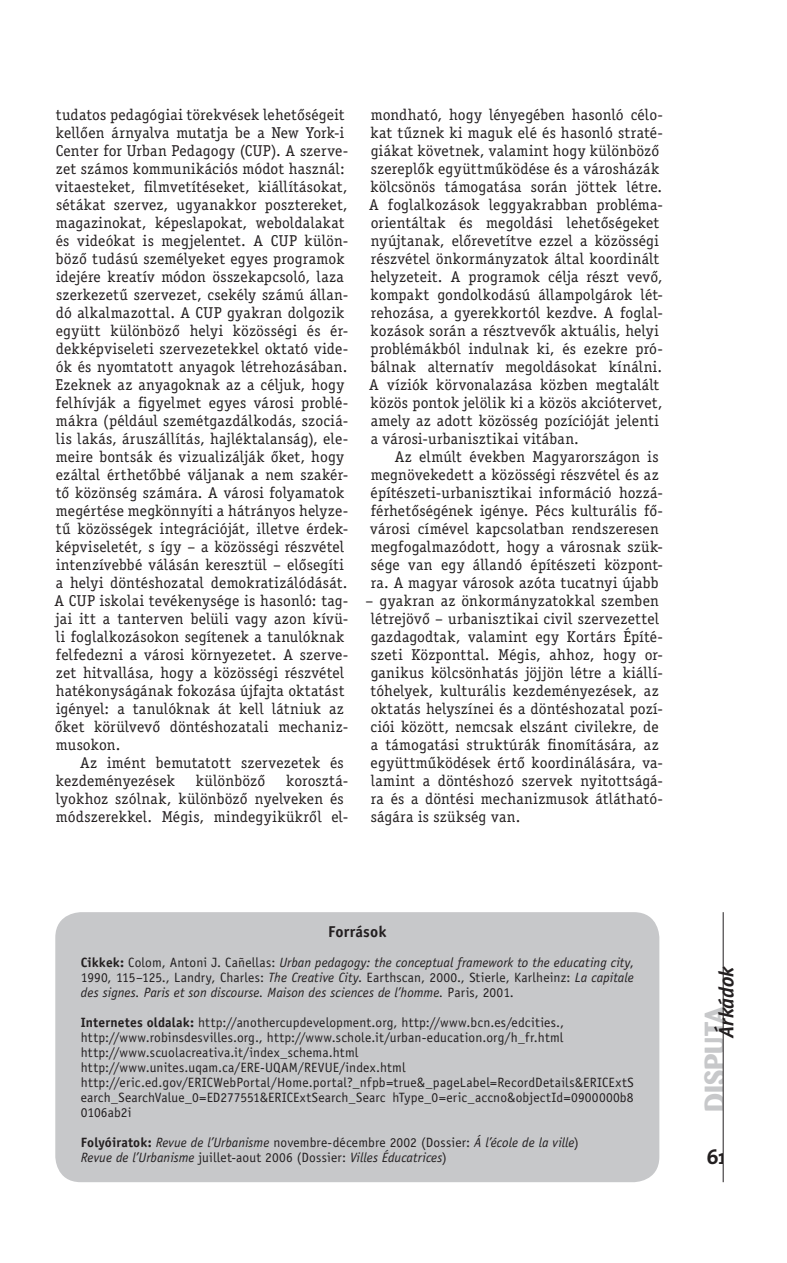
<style>
.page{position:relative;width:787px;height:1263px;background:#fff}
.page>*{position:absolute;margin:0;border:0;box-sizing:border-box;transform-origin:0 0}
.t1{font:700 29.25px "Barmeno H";color:#c7c8ca}
.t2{font:700 21px "Thesis H";color:#231f20}
.t3{font:15.75px/18px "ITC Officina Serif Std Book H";letter-spacing:.01em;color:#231f20}
.t4{font:700 15.75px "ITC Officina Sans Std Book H";color:#231f20}
.t5{font:13.5px/15px "ITC Officina Sans Std Book H";letter-spacing:.01em;color:#231f20}
.t6{font:italic 13.5px/15px "ITC Officina Sans Std Book H";letter-spacing:.005em;color:#231f20;text-align:justify}
.s1{font-weight:700;font-style:normal}
.s2{font-style:normal}
.s3{font-weight:700}
</style>
<div class="page">
<hr style="left:723px;top:912px;width:1px;height:270px;background:#231f20">
<div style="left:55px;top:912px;width:604px;height:270px;background:#c7c8ca;border-radius:26px"></div>
<p class="t3" style="left:56px;top:106px;width:290px">tudatos pedagógiai törekvések lehetőségeit</p>
<p class="t3" style="left:56px;top:124px;width:290px">kellően árnyalva mutatja be a New York-i</p>
<p class="t3" style="left:56px;top:142px;width:294px">Center for Urban Pedagogy (CUP). A szerve-</p>
<p class="t3" style="left:56px;top:160px;width:291px">zet számos kommunikációs módot használ:</p>
<p class="t3" style="left:55px;top:178px;width:293px">vitaesteket, filmvetítéseket, kiállításokat,</p>
<p class="t3" style="left:56px;top:196px;width:293px">sétákat szervez, ugyanakkor posztereket,</p>
<p class="t3" style="left:56px;top:214px;width:290px">magazinokat, képeslapokat, weboldalakat</p>
<p class="t3" style="left:56px;top:232px;width:294px">és videókat is megjelentet. A CUP külön-</p>
<p class="t3" style="left:56px;top:250px;width:290px">böző tudású személyeket egyes programok</p>
<p class="t3" style="left:56px;top:268px;width:289px">idejére kreatív módon összekapcsoló, laza</p>
<p class="t3" style="left:56px;top:286px;width:294px">szerkezetű szervezet, csekély számú állan-</p>
<p class="t3" style="left:56px;top:304px;width:290px">dó alkalmazottal. A CUP gyakran dolgozik</p>
<p class="t3" style="left:56px;top:322px;width:294px">együtt különböző helyi közösségi és ér-</p>
<p class="t3" style="left:56px;top:340px;width:294px">dekképviseleti szervezetekkel oktató vide-</p>
<p class="t3" style="left:56px;top:358px;width:293px">ók és nyomtatott anyagok létrehozásában.</p>
<p class="t3" style="left:56px;top:376px;width:290px">Ezeknek az anyagoknak az a céljuk, hogy</p>
<p class="t3" style="left:56px;top:394px;width:294px">felhívják a figyelmet egyes városi problé-</p>
<p class="t3" style="left:56px;top:412px;width:294px">mákra (például szemétgazdálkodás, szociá-</p>
<p class="t3" style="left:56px;top:430px;width:294px">lis lakás, áruszállítás, hajléktalanság), ele-</p>
<p class="t3" style="left:56px;top:448px;width:290px">meire bontsák és vizualizálják őket, hogy</p>
<p class="t3" style="left:56px;top:466px;width:294px">ezáltal érthetőbbé váljanak a nem szakér-</p>
<p class="t3" style="left:56px;top:484px;width:290px">tő közönség számára. A városi folyamatok</p>
<p class="t3" style="left:56px;top:502px;width:294px">megértése megkönnyíti a hátrányos helyze-</p>
<p class="t3" style="left:56px;top:520px;width:294px">tű közösségek integrációját, illetve érdek-</p>
<p class="t3" style="left:56px;top:538px;width:290px">képviseletét, s így – a közösségi részvétel</p>
<p class="t3" style="left:56px;top:556px;width:289px">intenzívebbé válásán keresztül – elősegíti</p>
<p class="t3" style="left:56px;top:574px;width:293px">a helyi döntéshozatal demokratizálódását.</p>
<p class="t3" style="left:54px;top:592px;width:295px">A CUP iskolai tevékenysége is hasonló: tag-</p>
<p class="t3" style="left:56px;top:610px;width:294px">jai itt a tanterven belüli vagy azon kívü-</p>
<p class="t3" style="left:56px;top:628px;width:290px">li foglalkozásokon segítenek a tanulóknak</p>
<p class="t3" style="left:56px;top:646px;width:294px">felfedezni a városi környezetet. A szerve-</p>
<p class="t3" style="left:56px;top:664px;width:290px">zet hitvallása, hogy a közösségi részvétel</p>
<p class="t3" style="left:56px;top:682px;width:290px">hatékonyságának fokozása újfajta oktatást</p>
<p class="t3" style="left:56px;top:700px;width:289px">igényel: a tanulóknak át kell látniuk az</p>
<p class="t3" style="left:55px;top:718px;width:295px">őket körülvevő döntéshozatali mechaniz-</p>
<p class="t3" style="left:56px;top:736px;width:66px">musokon.</p>
<p class="t3" style="left:80px;top:754px;width:265px">Az imént bemutatott szervezetek és</p>
<p class="t3" style="left:56px;top:772px;width:121px">kezdeményezések</p>
<p class="t3" style="left:196px;top:772px;width:71px">különböző</p>
<p class="t3" style="left:56px;top:772px;width:294px;text-indent:230px">korosztá&shy;lyokhoz szólnak, különböző nyelveken és módszerekkel. Mégis, mindegyikükről el-</p>
<p class="t3" style="left:371px;top:106px;width:294px">mondható, hogy lényegében hasonló célo-</p>
<p class="t3" style="left:370px;top:124px;width:294px">kat tűznek ki maguk elé és hasonló straté-</p>
<p class="t3" style="left:371px;top:142px;width:290px">giákat követnek, valamint hogy különböző</p>
<p class="t3" style="left:371px;top:160px;width:290px">szereplők együttműködése és a városházák</p>
<p class="t3" style="left:370px;top:178px;width:293px">kölcsönös támogatása során jöttek létre.</p>
<p class="t3" style="left:369px;top:196px;width:295px">A foglalkozások leggyakrabban probléma-</p>
<p class="t3" style="left:371px;top:214px;width:290px">orientáltak és megoldási lehetőségeket</p>
<p class="t3" style="left:371px;top:232px;width:289px">nyújtanak, előrevetítve ezzel a közösségi</p>
<p class="t3" style="left:371px;top:250px;width:290px">részvétel önkormányzatok által koordinált</p>
<p class="t3" style="left:370px;top:268px;width:293px">helyzeteit. A programok célja részt vevő,</p>
<p class="t3" style="left:370px;top:286px;width:294px">kompakt gondolkodású állampolgárok lét-</p>
<p class="t3" style="left:371px;top:304px;width:294px">rehozása, a gyerekkortól kezdve. A foglal-</p>
<p class="t3" style="left:370px;top:322px;width:290px">kozások során a résztvevők aktuális, helyi</p>
<p class="t3" style="left:370px;top:340px;width:294px">problémákból indulnak ki, és ezekre pró-</p>
<p class="t3" style="left:371px;top:358px;width:293px">bálnak alternatív megoldásokat kínálni.</p>
<p class="t3" style="left:369px;top:376px;width:292px">A víziók körvonalazása közben megtalált</p>
<p class="t3" style="left:370px;top:394px;width:293px">közös pontok jelölik ki a közös akciótervet,</p>
<p class="t3" style="left:370px;top:412px;width:290px">amely az adott közösség pozícióját jelenti</p>
<p class="t3" style="left:370px;top:430px;width:210px">a városi-urbanisztikai vitában.</p>
<p class="t3" style="left:395px;top:448px;width:265px">Az elmúlt években Magyarországon is</p>
<p class="t3" style="left:371px;top:466px;width:289px">megnövekedett a közösségi részvétel és az</p>
<p class="t3" style="left:370px;top:484px;width:294px">építészeti-urbanisztikai információ hozzá-</p>
<p class="t3" style="left:371px;top:502px;width:294px">férhetőségének igénye. Pécs kulturális fő-</p>
<p class="t3" style="left:370px;top:520px;width:290px">városi címével kapcsolatban rendszeresen</p>
<p class="t3" style="left:371px;top:538px;width:294px">megfogalmazódott, hogy a városnak szük-</p>
<p class="t3" style="left:371px;top:556px;width:294px">sége van egy állandó építészeti központ-</p>
<p class="t3" style="left:371px;top:574px;width:289px">ra. A magyar városok azóta tucatnyi újabb</p>
<p class="t3" style="left:370px;top:592px;width:294px;text-indent:-5px">– gyakran az önkormányzatokkal szemben létrejövő – urbanisztikai civil szervezettel gazdagodtak, valamint egy Kortárs Építé&shy;szeti Központtal. Mégis, ahhoz, hogy or&shy;ganikus kölcsönhatás jöjjön létre a kiállí&shy;tóhelyek, kulturális kezdeményezések, az oktatás helyszínei és a döntéshozatal pozí&shy;ciói között, nemcsak elszánt civilekre, de a támogatási struktúrák finomítására, az együttműködések értő koordinálására, va&shy;lamint a döntéshozó szervek nyitottságá&shy;ra és a döntési mechanizmusok átlátható&shy;ságára is szükség van.</p>
<p class="t4" style="left:328px;top:921px;width:60px">Források</p>
<p class="t6" style="left:81px;top:954px;width:554px"><span class="s1">Cikkek:</span> <span class="s2">Colom, Antoni J. Cañellas:</span> Urban pedagogy: the conceptual framework to the educating city<span class="s2">, 1990, 115–125., Landry, Charles:</span> The Creative City<span class="s2">. Earthscan, 2000., Stierle, Karlheinz:</span> La capitale des signes. Paris et son discourse. Maison des sciences de l’homme. <span class="s2">Paris, 2001.</span></p>
<p class="t5" style="left:81px;top:1014px;width:554px"><span class="s3">Internetes oldalak:</span> http://anothercupdevelopment.org, http://www.bcn.es/edcities., http://www.robinsdesvilles.org., http://www.schole.it/urban-education.org/h_fr.html http://www.scuolacreativa.it/index_schema.html http://www.unites.uqam.ca/ERE-UQAM/REVUE/index.html http://eric.ed.gov/ERICWebPortal/Home.portal?_nfpb=true&amp;_pageLabel=RecordDetails&amp;ERICExtS earch_SearchValue_0=ED277551&amp;ERICExtSearch_Searc hType_0=eric_accno&amp;objectId=0900000b8<br>0106ab2i</p>
<p class="t6" style="left:81px;top:1134px;width:499px"><span class="s1">Folyóiratok:</span> Revue de l’Urbanisme <span class="s2">novembre-décembre 2002 (Dossier:</span> Á l’école de la ville<span class="s2">)<br></span>Revue de l’Urbanisme <span class="s2">juillet-aout 2006 (Dossier:</span> Villes Éducatrices<span class="s2">)</span></p>
<p class="t1" style="left:697px;top:1112px;width:147px;rotate:-90deg">DISPUTA<sub>Árkádok</sub></p>
<p class="t2" style="left:706px;top:1139px;width:21px">61</p>
</div>
